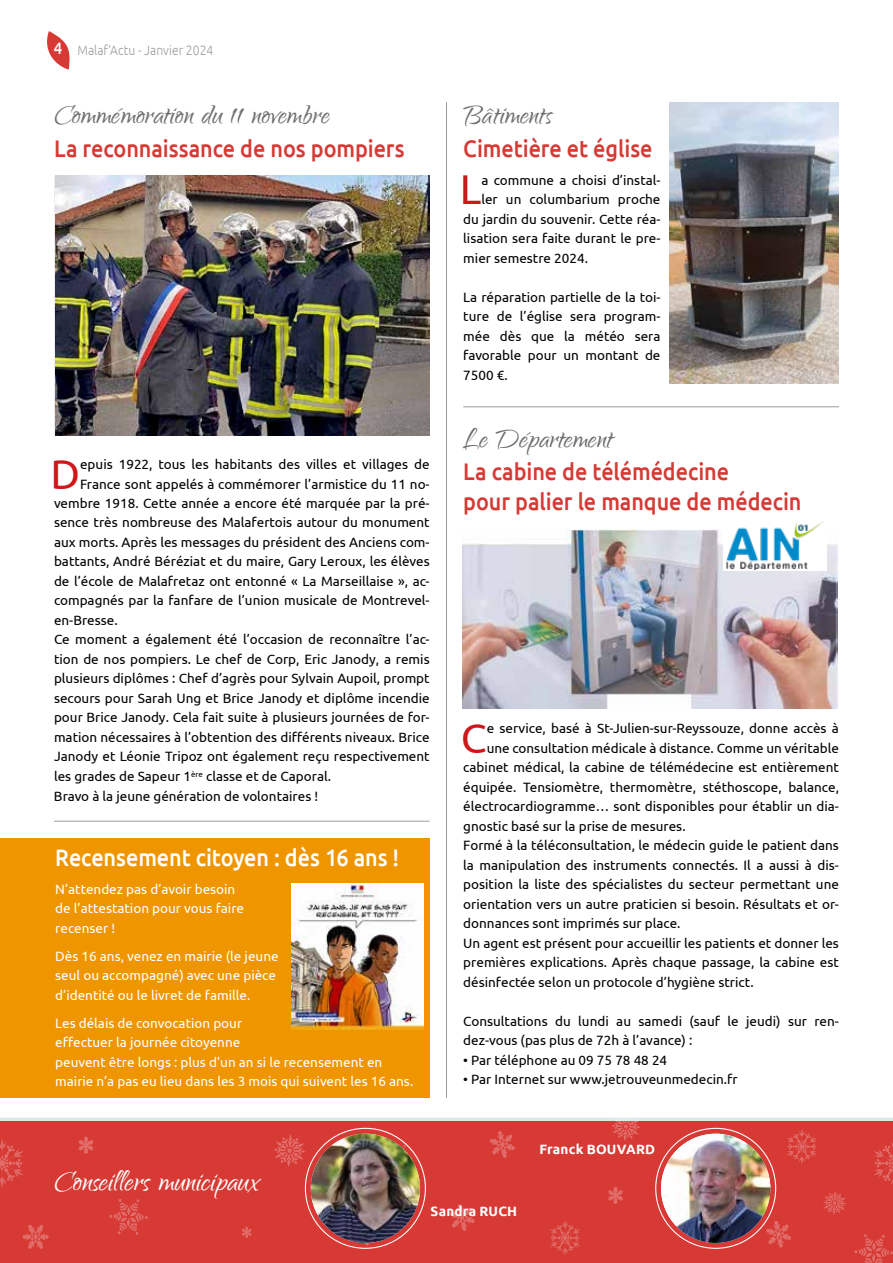
<style>
.page{position:relative;width:893px;height:1263px;background:#fff}
.page>*{position:absolute;margin:0;border:0;box-sizing:border-box;transform-origin:0 0}
.t1{font:41.7px "Ubuntu";color:#cd1719}
.t2{font:36px "Qwigley";letter-spacing:-.005em;color:#fff}
.t3{font:34.5px "Qwigley";letter-spacing:.005em;color:#706f6f}
.t4{font:500 24px/30px "Ubuntu";letter-spacing:-.005em;color:#d73934;scale:.9 1}
.t5{font:500 24px "Ubuntu";letter-spacing:-.005em;color:#fff;scale:.9 1}
.t6{font:13.5px/19.5px "Ubuntu";color:#000;text-align:justify}
.t7{font:13.5px/19.5px "Ubuntu";color:#fff}
.t8{font:300 13.5px "Ubuntu";color:#9d9d9c;scale:.9 1}
.t9{font:700 13.5px "Ubuntu";letter-spacing:.015em;color:#fff}
.s1{font-weight:500;font-size:16.5px;color:#fff}
</style>
<div class="page">
<svg style="left:47px;top:31px;width:23px;height:39px"></svg>
<svg style="left:0;top:1117px;width:893px;height:4px"></svg>
<div style="left:0;top:1121px;width:893px;height:142px;background:#d73934"></div>
<svg style="left:874px;top:1142px;width:19px;height:43px"></svg>
<svg style="left:0;top:1139px;width:23px;height:49px"></svg>
<svg style="left:787px;top:1129px;width:30px;height:35px"></svg>
<svg style="left:550px;top:1220px;width:30px;height:35px"></svg>
<svg style="left:274px;top:1134px;width:31px;height:33px"></svg>
<svg style="left:823px;top:1191px;width:23px;height:24px"></svg>
<svg style="left:612px;top:1117px;width:28px;height:24px"></svg>
<svg style="left:109px;top:1199px;width:39px;height:36px"></svg>
<svg style="left:398px;top:1144px;width:14px;height:15px"></svg>
<svg style="left:450px;top:1204px;width:25px;height:27px"></svg>
<svg style="left:490px;top:1131px;width:25px;height:27px"></svg>
<svg style="left:766px;top:1220px;width:25px;height:28px"></svg>
<svg style="left:608px;top:1187px;width:15px;height:17px"></svg>
<svg style="left:22px;top:1225px;width:27px;height:24px"></svg>
<svg style="left:78px;top:1136px;width:15px;height:18px"></svg>
<svg style="left:854px;top:1234px;width:39px;height:29px"></svg>
<svg style="left:242px;top:1226px;width:10px;height:12px"></svg>
<img style="left:311px;top:1134px;width:109px;height:109px;border-radius:55px">
<img style="left:661px;top:1134px;width:109px;height:109px;border-radius:55px">
<hr style="left:463px;top:406px;width:376px;height:1px;background:#9d9d9c">
<hr style="left:54px;top:821px;width:376px;height:1px;background:#9d9d9c">
<hr style="left:446px;top:102px;width:1px;height:996px;background:#9d9d9c">
<img style="left:55px;top:176px;width:375px;height:259px">
<div style="left:0;top:838px;width:430px;height:260px;background:#ef9500"></div>
<img style="left:669px;top:102px;width:170px;height:282px">
<img style="left:292px;top:884px;width:132px;height:146px">
<img style="left:462px;top:530px;width:376px;height:178px">
<div style="left:723px;top:519px;width:103px;height:52px;background:#fff"></div>
<img style="left:726px;top:521px;width:97px;height:48px">
<p class="t8" style="left:54px;top:42px;width:179px"><span class="s1">4</span> Malaf’Actu - Janvier 2024</p>
<h3 class="t3" style="left:54px;top:97px;width:277px">Commémoration du 11 novembre</h3>
<h3 class="t4" style="left:54px;top:133px;width:391px">La reconnaissance de nos pompiers</h3>
<h1 class="t1" style="left:50px;top:448px;width:31px">D</h1>
<p class="t6" style="left:80px;top:454px;width:351px">epuis 1922, tous les habitants des villes et villages de</p>
<p class="t6" style="left:80px;top:473px;width:351px">France sont appelés à commémorer l’armistice du 11 no-</p>
<p class="t6" style="left:54px;top:493px;width:377px">vembre 1918. Cette année a encore été marquée par la pré-</p>
<p class="t6" style="left:54px;top:512px;width:377px">sence très nombreuse des Malafertois autour du monument</p>
<p class="t6" style="left:54px;top:532px;width:377px">aux morts. Après les messages du président des Anciens com-</p>
<p class="t6" style="left:54px;top:551px;width:377px">battants, André Béréziat et du maire, Gary Leroux, les élèves</p>
<p class="t6" style="left:54px;top:571px;width:377px">de l’école de Malafretaz ont entonné « La Marseillaise », ac-</p>
<p class="t6" style="left:54px;top:590px;width:377px">compagnés par la fanfare de l’union musicale de Montrevel-</p>
<p class="t6" style="left:54px;top:610px;width:65px">en-Bresse.</p>
<p class="t6" style="left:54px;top:629px;width:377px">Ce moment a également été l’occasion de reconnaître l’ac-</p>
<p class="t6" style="left:54px;top:649px;width:377px">tion de nos pompiers. Le chef de Corp, Eric Janody, a remis</p>
<p class="t6" style="left:54px;top:668px;width:377px">plusieurs diplômes : Chef d’agrès pour Sylvain Aupoil, prompt</p>
<p class="t6" style="left:54px;top:688px;width:377px">secours pour Sarah Ung et Brice Janody et diplôme incendie</p>
<p class="t6" style="left:54px;top:707px;width:377px">pour Brice Janody. Cela fait suite à plusieurs journées de for-</p>
<p class="t6" style="left:54px;top:727px;width:377px">mation nécessaires à l’obtention des différents niveaux. Brice</p>
<p class="t6" style="left:54px;top:746px;width:377px">Janody et Léonie Tripoz ont également reçu respectivement</p>
<p class="t6" style="left:54px;top:766px;width:279px">les grades de Sapeur 1<sup>ère</sup> classe et de Caporal.</p>
<p class="t6" style="left:54px;top:785px;width:266px">Bravo à la jeune génération de volontaires !</p>
<h3 class="t5" style="left:55px;top:842px;width:384px">Recensement citoyen : dès 16 ans !</h3>
<p class="t7" style="left:55px;top:879px;width:190px">N’attendez pas d’avoir besoin de l’attestation pour vous faire recenser !</p>
<p class="t7" style="left:55px;top:946px;width:225px">Dès 16 ans, venez en mairie (le jeune seul ou accompagné) avec une pièce d’identité ou le livret de famille.</p>
<p class="t7" style="left:55px;top:1013px;width:360px">Les délais de convocation pour<br>effectuer la journée citoyenne<br>peuvent être longs : plus d’un an si le recensement en mairie n’a pas eu lieu dans les 3 mois qui suivent les 16 ans.</p>
<h2 class="t2" style="left:54px;top:1162px;width:207px">Conseillers municipaux</h2>
<h3 class="t3" style="left:463px;top:97px;width:91px">Bâtiments</h3>
<h3 class="t4" style="left:463px;top:133px;width:212px">Cimetière et église</h3>
<h1 class="t1" style="left:460px;top:164px;width:23px">L</h1>
<p class="t6" style="left:481px;top:170px;width:181px">a commune a choisi d’instal-</p>
<p class="t6" style="left:481px;top:189px;width:181px">ler un columbarium proche</p>
<p class="t6" style="left:463px;top:209px;width:199px">du jardin du souvenir. Cette réa-</p>
<p class="t6" style="left:463px;top:228px;width:199px">lisation sera faite durant le pre-</p>
<p class="t6" style="left:463px;top:248px;width:126px">mier semestre 2024.</p>
<p class="t6" style="left:463px;top:287px;width:199px">La réparation partielle de la toi&shy;ture de l’église sera program&shy;mée dès que la météo sera favorable pour un montant de 7500 €.</p>
<h3 class="t3" style="left:463px;top:420px;width:151px">Le Département</h3>
<h3 class="t4" style="left:463px;top:456px;width:377px">La cabine de télémédecine<br>pour palier le manque de médecin</h3>
<h1 class="t1" style="left:461px;top:713px;width:27px">C</h1>
<p class="t6" style="left:487px;top:718px;width:354px">e service, basé à St-Julien-sur-Reyssouze, donne accès à</p>
<p class="t6" style="left:487px;top:738px;width:354px">une consultation médicale à distance. Comme un véritable</p>
<p class="t6" style="left:463px;top:757px;width:377px">cabinet médical, la cabine de télémédecine est entièrement</p>
<p class="t6" style="left:463px;top:777px;width:377px">équipée. Tensiomètre, thermomètre, stéthoscope, balance,</p>
<p class="t6" style="left:463px;top:796px;width:377px">électrocardiogramme… sont disponibles pour établir un dia-</p>
<p class="t6" style="left:463px;top:816px;width:224px">gnostic basé sur la prise de mesures.</p>
<p class="t6" style="left:463px;top:835px;width:377px">Formé à la téléconsultation, le médecin guide le patient dans</p>
<p class="t6" style="left:463px;top:855px;width:377px">la manipulation des instruments connectés. Il a aussi à dis-</p>
<p class="t6" style="left:463px;top:874px;width:377px">position la liste des spécialistes du secteur permettant une</p>
<p class="t6" style="left:463px;top:894px;width:377px">orientation vers un autre praticien si besoin. Résultats et or-</p>
<p class="t6" style="left:463px;top:913px;width:219px">donnances sont imprimés sur place.</p>
<p class="t6" style="left:463px;top:933px;width:377px">Un agent est présent pour accueillir les patients et donner les</p>
<p class="t6" style="left:463px;top:952px;width:377px">premières explications. Après chaque passage, la cabine est</p>
<p class="t6" style="left:463px;top:972px;width:292px">désinfectée selon un protocole d’hygiène strict.</p>
<p class="t6" style="left:463px;top:1011px;width:377px">Consultations du lundi au samedi (sauf le jeudi) sur ren&shy;dez-vous (pas plus de 72h à l’avance) :</p>
<p class="t6" style="left:463px;top:1050px;width:205px">• Par téléphone au 09 75 78 48 24</p>
<p class="t6" style="left:463px;top:1069px;width:276px">• Par Internet sur www.jetrouveunmedecin.fr</p>
<p class="t9" style="left:539px;top:1141px;width:117px">Franck BOUVARD</p>
<p class="t9" style="left:430px;top:1203px;width:88px">Sandra RUCH</p>
</div>
